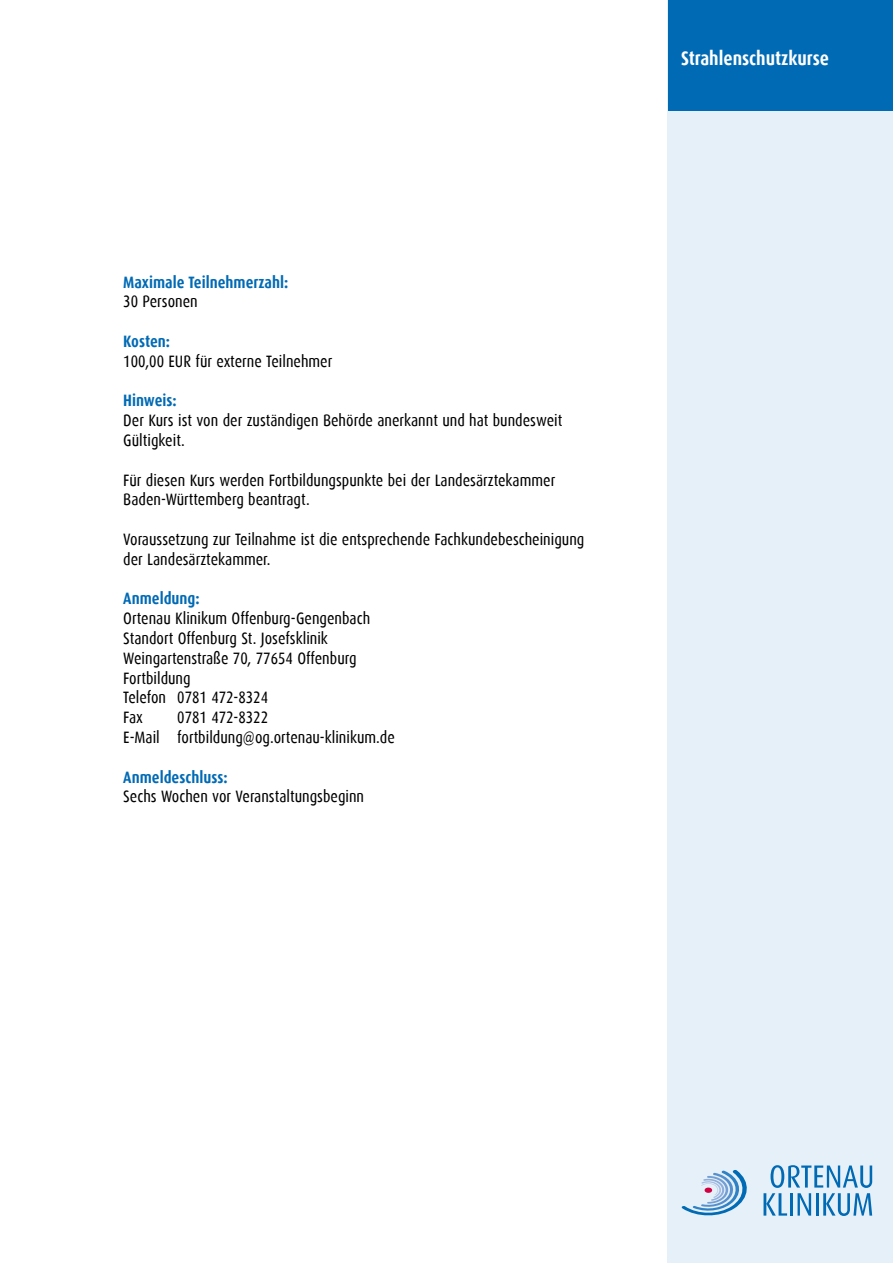
<style>
.page{position:relative;width:893px;height:1263px;background:#fff}
.page>*{position:absolute;margin:0;border:0;box-sizing:border-box;transform-origin:0 0}
.t1{font:700 19.5px "Dax Condensed";color:#fff}
.t2{font:16.5px/19.8px "Dax Condensed";color:#000}
.t3{font:700 16.5px "Dax Condensed";color:#006ab5}
</style>
<div class="page">
<div style="left:668px;top:1px;width:225px;height:1262px;background:#e6f0f8"></div>
<div style="left:668px;top:0;width:225px;height:111px;background:#006ab5"></div>
<svg style="left:681px;top:1170px;width:66px;height:46px"></svg>
<svg style="left:763px;top:1165px;width:109px;height:51px"></svg>
<p class="t3" style="left:123px;top:273px;width:166px">Maximale Teilnehmerzahl:</p>
<p class="t2" style="left:123px;top:292px;width:76px">30 Personen</p>
<p class="t3" style="left:123px;top:332px;width:48px">Kosten:</p>
<p class="t2" style="left:123px;top:351px;width:211px">100,00 EUR für externe Teilnehmer</p>
<p class="t3" style="left:123px;top:391px;width:55px">Hinweis:</p>
<p class="t2" style="left:123px;top:411px;width:440px">Der Kurs ist von der zuständigen Behörde anerkannt und hat bundesweit<br>Gültigkeit.</p>
<p class="t2" style="left:123px;top:470px;width:433px">Für diesen Kurs werden Fortbildungspunkte bei der Landesärztekammer<br>Baden-Württemberg beantragt.</p>
<p class="t2" style="left:123px;top:530px;width:463px">Voraussetzung zur Teilnahme ist die entsprechende Fachkundebescheinigung der Landesärztekammer.</p>
<p class="t3" style="left:123px;top:589px;width:78px">Anmeldung:</p>
<p class="t2" style="left:123px;top:609px;width:248px">Ortenau Klinikum Offenburg-Gengenbach<br>Standort Offenburg St. Josefsklinik<br>Weingartenstraße 70, 77654 Offenburg<br>Fortbildung<br>Telefon 0781 472-8324<br>Fax</p>
<p class="t2" style="left:123px;top:708px;width:273px;text-indent:54px">0781 472-8322<br>E-Mail fortbildung@og.ortenau-klinikum.de</p>
<p class="t3" style="left:123px;top:768px;width:106px">Anmeldeschluss:</p>
<p class="t2" style="left:123px;top:787px;width:242px">Sechs Wochen vor Veranstaltungsbeginn</p>
<p class="t1" style="left:681px;top:47px;width:149px">Strahlenschutzkurse</p>
</div>
